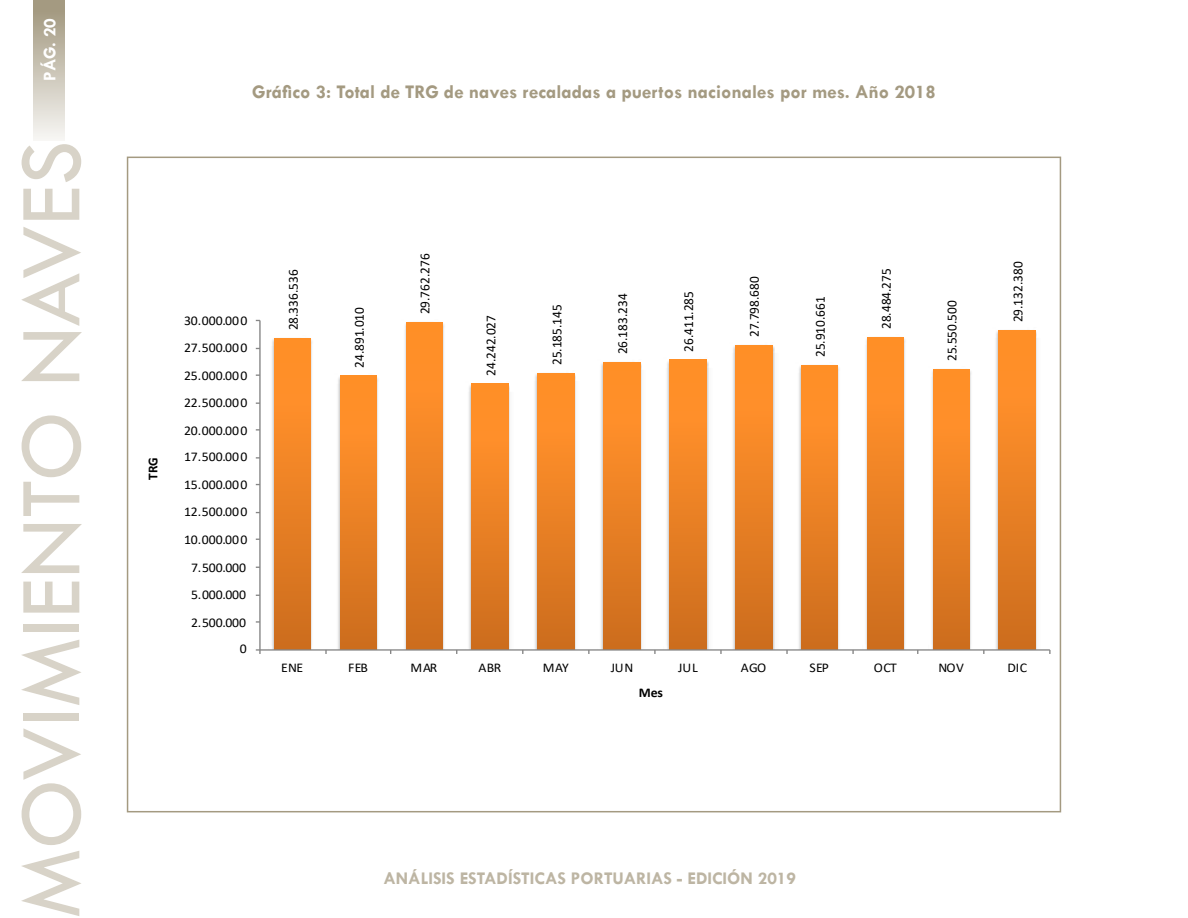
<style>
.page{position:relative;width:1188px;height:918px;background:#fff}
.page>*{position:absolute;margin:0;border:0;box-sizing:border-box;transform-origin:0 0}
.t1{font:90px "Tw Cen";color:#d8d3c8}
.t2{font:700 19.5px "Tw Cen";color:#a49a81}
.t3{font:700 18px "Tw Cen";color:#bdb5a3}
.t4{font:700 18px "Tw Cen";color:#fff}
.t5{font:13.8px "Calibri";color:#000}
.t6{font:700 13.8px "Calibri";color:#000}
.t7{font:13.35px "Calibri";letter-spacing:-.005em;color:#000}
.t8{font:700 13.35px "Calibri";color:#000}
</style>
<div class="page">
<div style="left:34px;top:0;width:31px;height:141px;background:linear-gradient(to bottom,#9e9379,#f7f6f4)"></div>
<img style="left:272px;top:338px;width:40px;height:311px">
<img style="left:338px;top:375px;width:40px;height:274px">
<img style="left:405px;top:322px;width:39px;height:327px">
<img style="left:469px;top:383px;width:41px;height:266px">
<img style="left:535px;top:373px;width:41px;height:276px">
<img style="left:601px;top:362px;width:41px;height:287px">
<img style="left:667px;top:359px;width:42px;height:290px">
<img style="left:733px;top:346px;width:42px;height:303px">
<img style="left:799px;top:365px;width:40px;height:284px">
<img style="left:866px;top:337px;width:39px;height:312px">
<img style="left:932px;top:369px;width:39px;height:280px">
<img style="left:996px;top:330px;width:41px;height:319px">
<div style="left:274px;top:338px;width:36px;height:311px;background:linear-gradient(to bottom,#ff952b,#ce6e1e)"></div>
<div style="left:340px;top:376px;width:36px;height:273px;background:linear-gradient(to bottom,#ff952b,#ce6e1e)"></div>
<div style="left:407px;top:322px;width:35px;height:327px;background:linear-gradient(to bottom,#ff952b,#ce6e1e)"></div>
<div style="left:471px;top:384px;width:37px;height:265px;background:linear-gradient(to bottom,#ff952b,#ce6e1e)"></div>
<div style="left:537px;top:373px;width:37px;height:276px;background:linear-gradient(to bottom,#ff952b,#ce6e1e)"></div>
<div style="left:603px;top:362px;width:37px;height:287px;background:linear-gradient(to bottom,#ff952b,#ce6e1e)"></div>
<div style="left:669px;top:360px;width:38px;height:289px;background:linear-gradient(to bottom,#ff952b,#ce6e1e)"></div>
<div style="left:735px;top:345px;width:38px;height:304px;background:linear-gradient(to bottom,#ff952b,#ce6e1e)"></div>
<div style="left:801px;top:365px;width:36px;height:284px;background:linear-gradient(to bottom,#ff952b,#ce6e1e)"></div>
<div style="left:868px;top:337px;width:35px;height:312px;background:linear-gradient(to bottom,#ff952b,#ce6e1e)"></div>
<div style="left:934px;top:369px;width:35px;height:280px;background:linear-gradient(to bottom,#ff952b,#ce6e1e)"></div>
<div style="left:998px;top:330px;width:37px;height:319px;background:linear-gradient(to bottom,#ff952b,#ce6e1e)"></div>
<hr style="left:259px;top:320px;width:2px;height:330px;background:#868686">
<hr style="left:260px;top:649px;width:790px;height:2px;background:#868686">
<svg style="left:256px;top:649px;width:5px;height:5px"></svg>
<h3 class="t4" style="left:39px;top:81px;width:64px;rotate:-90deg">PÁG. 20</h3>
<h1 class="t1" style="left:-3px;top:918px;width:779px;rotate:-90deg">MOVIMIENTO NAVES</h1>
<h2 class="t2" style="left:252px;top:81px;width:685px">Gráfico 3: Total de TRG de naves recaladas a puertos nacionales por mes. Año 2018</h2>
<p class="t6" style="left:143px;top:480px;width:24px;rotate:-90deg">TRG</p>
<p class="t7" style="left:184px;top:311px;width:65px">30.000.000</p>
<p class="t7" style="left:184px;top:338px;width:65px">27.500.000</p>
<p class="t7" style="left:184px;top:366px;width:65px">25.000.000</p>
<p class="t7" style="left:184px;top:393px;width:65px">22.500.000</p>
<p class="t7" style="left:184px;top:421px;width:65px">20.000.000</p>
<p class="t7" style="left:184px;top:448px;width:65px">17.500.000</p>
<p class="t7" style="left:184px;top:476px;width:65px">15.000.000</p>
<p class="t7" style="left:184px;top:502px;width:65px">12.500.000</p>
<p class="t7" style="left:184px;top:530px;width:65px">10.000.000</p>
<p class="t7" style="left:191px;top:558px;width:57px">7.500.000</p>
<p class="t7" style="left:191px;top:585px;width:57px">5.000.000</p>
<p class="t7" style="left:191px;top:613px;width:57px">2.500.000</p>
<p class="t7" style="left:240px;top:640px;width:8px">0</p>
<p class="t5" style="left:284px;top:330px;width:62px;rotate:-90deg">28.336.536</p>
<p class="t5" style="left:350px;top:368px;width:62px;rotate:-90deg">24.891.010</p>
<p class="t5" style="left:415px;top:314px;width:62px;rotate:-90deg">29.762.276</p>
<p class="t5" style="left:481px;top:376px;width:62px;rotate:-90deg">24.242.027</p>
<p class="t5" style="left:547px;top:365px;width:62px;rotate:-90deg">25.185.145</p>
<p class="t5" style="left:613px;top:354px;width:62px;rotate:-90deg">26.183.234</p>
<p class="t5" style="left:679px;top:352px;width:62px;rotate:-90deg">26.411.285</p>
<p class="t5" style="left:745px;top:337px;width:62px;rotate:-90deg">27.798.680</p>
<p class="t5" style="left:811px;top:357px;width:62px;rotate:-90deg">25.910.661</p>
<p class="t5" style="left:877px;top:329px;width:62px;rotate:-90deg">28.484.275</p>
<p class="t5" style="left:942px;top:361px;width:62px;rotate:-90deg">25.550.500</p>
<p class="t5" style="left:1008px;top:322px;width:62px;rotate:-90deg">29.132.380</p>
<p class="t7" style="left:281px;top:658px;width:23px">ENE</p>
<p class="t7" style="left:348px;top:658px;width:21px">FEB</p>
<p class="t7" style="left:411px;top:658px;width:28px">MAR</p>
<p class="t7" style="left:479px;top:658px;width:24px">ABR</p>
<p class="t7" style="left:543px;top:658px;width:27px">MAY</p>
<p class="t7" style="left:611px;top:658px;width:24px">JUN</p>
<p class="t7" style="left:678px;top:658px;width:21px">JUL</p>
<p class="t7" style="left:741px;top:658px;width:27px">AGO</p>
<p class="t7" style="left:809px;top:658px;width:21px">SEP</p>
<p class="t7" style="left:874px;top:658px;width:25px">OCT</p>
<p class="t7" style="left:938px;top:658px;width:27px">NOV</p>
<p class="t7" style="left:1007px;top:658px;width:21px">DIC</p>
<p class="t8" style="left:639px;top:683px;width:26px">Mes</p>
<h3 class="t3" style="left:384px;top:868px;width:414px">ANÁLISIS ESTADÍSTICAS PORTUARIAS - EDICIÓN 2019</h3>
</div>
